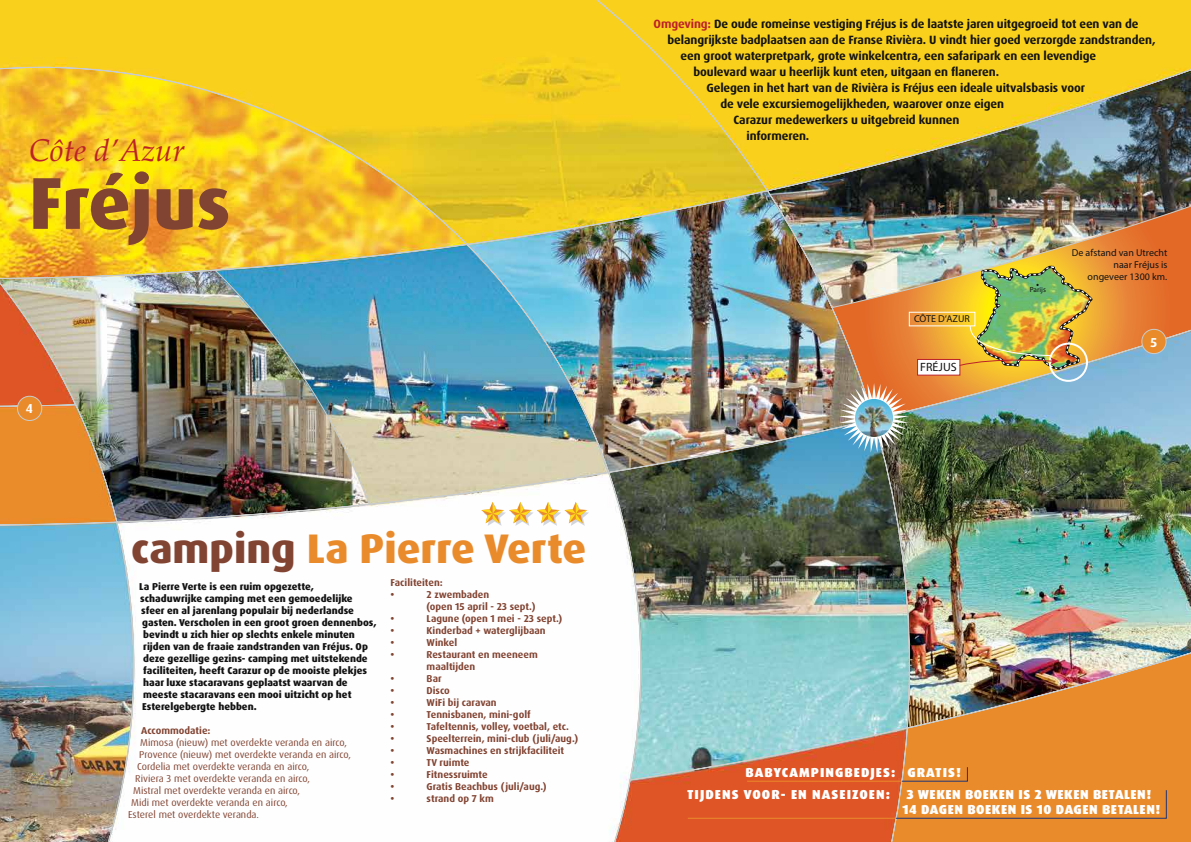
<style>
.page{position:relative;width:1191px;height:842px;background:#fff}
.page>*{position:absolute;margin:0;border:0;box-sizing:border-box;transform-origin:0 0}
.t1{font:800 73.6px "Dax Pro";color:#824432}
.t2{font:800 41.4px "Dax Pro";color:#ea8b2b}
.t3{font:italic 31.3px "Palatino";color:#bc2229}
.t4{font:900 13px/15px "Dax Pro";letter-spacing:.04em;color:#fff;text-align:center}
.t5{font:900 13px "Dax Pro";letter-spacing:.08em;color:#fff}
.t6{font:700 13px "Dax Pro";color:#fff}
.t7{font:700 12px "Dax Pro";letter-spacing:-.01em;color:#121212}
.t8{font:12px "Myriad Pro";color:#121212}
.t9{font:800 10px "Dax Pro";color:#121212}
.t10{font:700 10px/12px "Dax Pro";color:#824432}
.t11{font:10px "Dax Pro";color:#824432}
.t12{font:10px/12px "Myriad Pro";color:#121212;text-align:right}
.t13{font:7.4px "Myriad Pro";color:#121212}
.s1{color:#824432}
.s2{color:#bc2229}
</style>
<div class="page">
<img style="left:0;top:0;width:1191px;height:842px">
<img style="left:839px;top:383px;width:70px;height:70px">
<img style="left:855px;top:399px;width:38px;height:38px;border-radius:19px">
<div style="left:917px;top:359px;width:43px;height:17px;background:#fff;border:1px solid #bc2229"></div>
<div style="left:908px;top:312px;width:67px;height:14px;border:1px solid #fff"></div>
<svg style="left:481px;top:502px;width:108px;height:24px"></svg>
<div style="left:1048px;top:343px;width:40px;height:39px;border:2px solid #fff;border-radius:50%"></div>
<svg style="left:901px;top:767px;width:67px;height:15px"></svg>
<hr style="left:747px;top:781px;width:155px;height:1px;background:#ea8b2b">
<svg style="left:895px;top:790px;width:271px;height:29px;background:#e2872e"></svg>
<hr style="left:688px;top:818px;width:208px;height:1px;background:#ea8b2b">
<img style="left:958px;top:213px;width:137px;height:157px">
<div style="left:18px;top:396px;width:24px;height:24px;background:#ea8b2b;border-radius:12px"></div>
<div style="left:17px;top:396px;width:25px;height:25px;border:1px solid #c9cccb;border-radius:12px"></div>
<div style="left:1141px;top:329px;width:25px;height:25px;background:#ea8b2b;border-radius:12px"></div>
<div style="left:1141px;top:329px;width:25px;height:25px;border:1px solid #c9cccb;border-radius:12px"></div>
<h3 class="t3" style="left:29px;top:124px;width:157px">Côte d’Azur</h3>
<h1 class="t1" style="left:29px;top:156px;width:203px">Fréjus</h1>
<p class="t6" style="left:26px;top:401px;width:9px">4</p>
<h2 class="t2" style="left:131px;top:521px;width:457px"><span class="s1">camping</span> La Pierre Verte</h2>
<p class="t10" style="left:390px;top:577px;width:54px">Faciliteiten: •</p>
<p class="t9" style="left:139px;top:580px;width:176px">La Pierre Verte is een ruim opgezette,</p>
<p class="t9" style="left:140px;top:592px;width:214px">schaduwrijke camping met een gemoedelijke</p>
<p class="t9" style="left:141px;top:604px;width:214px">sfeer en al jarenlang populair bij nederlandse</p>
<p class="t9" style="left:142px;top:616px;width:236px">gasten. Verscholen in een groot groen dennenbos,</p>
<p class="t9" style="left:143px;top:628px;width:213px">bevindt u zich hier op slechts enkele minuten</p>
<p class="t9" style="left:143px;top:640px;width:226px">rijden van de fraaie zandstranden van Fréjus. Op</p>
<p class="t9" style="left:143px;top:652px;width:226px">deze gezellige gezins- camping met uitstekende</p>
<p class="t9" style="left:143px;top:664px;width:225px">faciliteiten, heeft Carazur op de mooiste plekjes</p>
<p class="t9" style="left:143px;top:676px;width:206px">haar luxe stacaravans geplaatst waarvan de</p>
<p class="t9" style="left:143px;top:688px;width:210px">meeste stacaravans een mooi uitzicht op het</p>
<p class="t9" style="left:142px;top:700px;width:116px">Esterelgebergte hebben.</p>
<p class="t10" style="left:141px;top:724px;width:71px">Accommodatie:</p>
<p class="t11" style="left:140px;top:736px;width:208px">Mimosa (nieuw) met overdekte veranda en airco,</p>
<p class="t11" style="left:139px;top:748px;width:213px">Provence (nieuw) met overdekte veranda en airco,</p>
<p class="t11" style="left:137px;top:760px;width:174px">Cordelia met overdekte veranda en airco,</p>
<p class="t11" style="left:135px;top:772px;width:176px">Riviera 3 met overdekte veranda en airco,</p>
<p class="t11" style="left:133px;top:784px;width:168px">Mistral met overdekte veranda en airco,</p>
<p class="t11" style="left:131px;top:796px;width:158px">Midi met overdekte veranda en airco,</p>
<p class="t11" style="left:128px;top:808px;width:132px">Esterel met overdekte veranda.</p>
<p class="t10" style="left:426px;top:589px;width:110px">2 zwembaden<br>(open 15 april - 23 sept.)</p>
<p class="t10" style="left:390px;top:613px;width:5px">•</p>
<p class="t10" style="left:426px;top:613px;width:137px">Lagune (open 1 mei - 23 sept.)</p>
<p class="t10" style="left:390px;top:625px;width:5px">•</p>
<p class="t10" style="left:426px;top:625px;width:121px">Kinderbad + waterglijbaan</p>
<p class="t10" style="left:390px;top:637px;width:5px">•</p>
<p class="t10" style="left:426px;top:637px;width:32px">Winkel</p>
<p class="t10" style="left:390px;top:649px;width:5px">•</p>
<p class="t10" style="left:426px;top:649px;width:113px">Restaurant en meeneem maaltijden</p>
<p class="t10" style="left:390px;top:673px;width:5px">•</p>
<p class="t10" style="left:426px;top:673px;width:17px">Bar</p>
<p class="t10" style="left:390px;top:685px;width:5px">•</p>
<p class="t10" style="left:426px;top:685px;width:25px">Disco</p>
<p class="t10" style="left:390px;top:697px;width:5px">•</p>
<p class="t10" style="left:426px;top:697px;width:72px">WiFi bij caravan</p>
<p class="t10" style="left:390px;top:709px;width:5px">•</p>
<p class="t10" style="left:426px;top:709px;width:106px">Tennisbanen, mini-golf</p>
<p class="t10" style="left:390px;top:721px;width:5px">•</p>
<p class="t10" style="left:426px;top:721px;width:144px">Tafeltennis, volley, voetbal, etc.</p>
<p class="t10" style="left:390px;top:733px;width:5px">•</p>
<p class="t10" style="left:426px;top:733px;width:153px">Speelterrein, mini-club (juli/aug.)</p>
<p class="t10" style="left:390px;top:745px;width:5px">•</p>
<p class="t10" style="left:426px;top:745px;width:139px">Wasmachines en strijkfaciliteit</p>
<p class="t10" style="left:390px;top:757px;width:5px">•</p>
<p class="t10" style="left:426px;top:757px;width:44px">TV ruimte</p>
<p class="t10" style="left:390px;top:769px;width:5px">•</p>
<p class="t10" style="left:426px;top:769px;width:63px">Fitnessruimte</p>
<p class="t10" style="left:390px;top:781px;width:5px">•</p>
<p class="t10" style="left:426px;top:781px;width:121px">Gratis Beachbus (juli/aug.)</p>
<p class="t10" style="left:390px;top:793px;width:5px">•</p>
<p class="t10" style="left:426px;top:793px;width:69px">strand op 7 km</p>
<p class="t7" style="left:653px;top:16px;width:486px"><span class="s2">Omgeving:</span> De oude romeinse vestiging Fréjus is de laatste jaren uitgegroeid tot een van de</p>
<p class="t7" style="left:667px;top:32px;width:489px">belangrijkste badplaatsen aan de Franse Rivièra. U vindt hier goed verzorgde zandstranden,</p>
<p class="t7" style="left:680px;top:48px;width:417px">een groot waterpretpark, grote winkelcentra, een safaripark en een levendige</p>
<p class="t7" style="left:693px;top:64px;width:307px">boulevard waar u heerlijk kunt eten, uitgaan en flaneren.</p>
<p class="t7" style="left:706px;top:80px;width:380px">Gelegen in het hart van de Rivièra is Fréjus een ideale uitvalsbasis voor</p>
<p class="t7" style="left:720px;top:96px;width:285px">de vele excursiemogelijkheden, waarover onze eigen</p>
<p class="t7" style="left:733px;top:112px;width:227px">Carazur medewerkers u uitgebreid kunnen</p>
<p class="t7" style="left:746px;top:128px;width:64px">informeren.</p>
<p class="t12" style="left:914px;top:313px;width:57px">CÔTE D‘AZUR</p>
<p class="t8" style="left:920px;top:360px;width:38px">FRÉJUS</p>
<p class="t13" style="left:1029px;top:285px;width:18px">Parijs</p>
<p class="t12" style="left:1071px;top:246px;width:97px">De afstand van Utrecht naar Fréjus is ongeveer 1300 km.</p>
<p class="t6" style="left:1150px;top:334px;width:8px">5</p>
<p class="t5" style="left:745px;top:764px;width:151px">BABYCAMPINGBEDJES:</p>
<p class="t4" style="left:907px;top:765px;width:55px">GRATIS!</p>
<p class="t5" style="left:687px;top:786px;width:204px">TIJDENS VOOR- EN NASEIZOEN:</p>
<p class="t4" style="left:902px;top:787px;width:259px">3 WEKEN BOEKEN IS 2 WEKEN BETALEN!<br>14 DAGEN BOEKEN IS 10 DAGEN BETALEN!</p>
</div>
